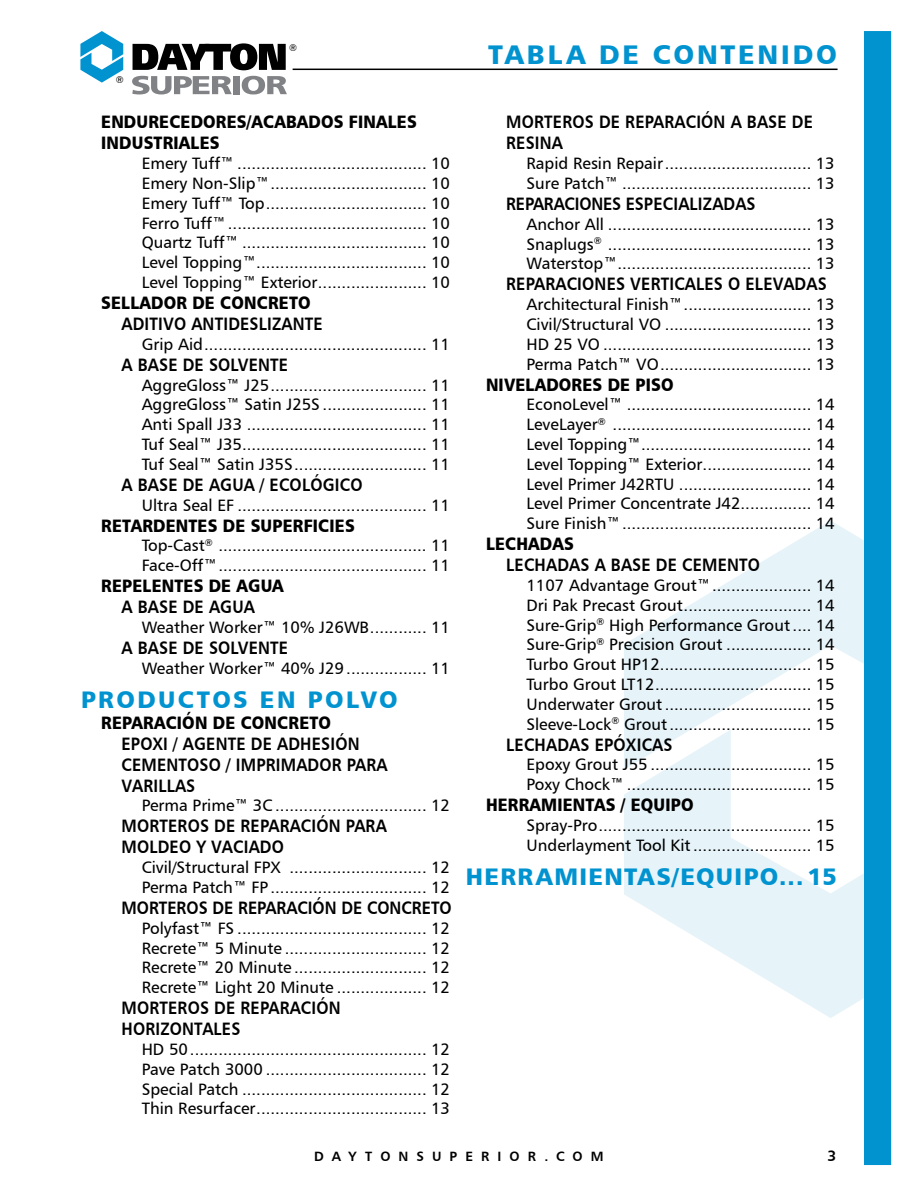
<style>
.page{position:relative;width:918px;height:1188px;background:#fff}
.page>*{position:absolute;margin:0;border:0;box-sizing:border-box;transform-origin:0 0}
.t1{font:27px "Humanist 777 BT Black B";letter-spacing:.105em;color:#0093d0}
.t2{font:24px "Humanist 777 BT Black B";letter-spacing:.065em;color:#0093d0}
.t3{font:24px "Humanist 777 BT Black B";letter-spacing:.1em;color:#0093d0}
.t4{font:18px/21px "Humanist 777 BT Bold B";letter-spacing:.01em;color:#000;scale:.9 1}
.t5{font:18px/21px "Humanist 777 BT Black B";letter-spacing:.01em;color:#000;scale:.9 1}
.t6{font:16.5px/19.8px "Humanist 777 BT Roman B";color:#000;text-align:justify}
.t7{font:15px "Humanist 777 BT Bold B";color:#000}
.t8{font:13.5px "Humanist 777 BT Bold B";letter-spacing:.595em;color:#000}
.t9{font:9.6px "Humanist 777 BT Roman B";color:#000}
</style>
<div class="page">
<hr style="left:293px;top:69px;width:545px;height:1px;background:#000">
<svg style="left:624px;top:770px;width:240px;height:248px;fill:#e6f4fa"></svg>
<svg style="left:624px;top:521px;width:240px;height:249px;fill:#e6f4fa"></svg>
<svg style="left:133px;top:43px;width:153px;height:27px"></svg>
<svg style="left:80px;top:31px;width:43px;height:52px"></svg>
<svg style="left:132px;top:76px;width:100px;height:18px"></svg>
<div style="left:234px;top:76px;width:6px;height:18px;background:#808285"></div>
<svg style="left:242px;top:76px;width:45px;height:18px"></svg>
<div style="left:864px;top:31px;width:27px;height:1134px;background:#0093d0"></div>
<p class="t9" style="left:116px;top:73px;width:9px">®</p>
<p class="t9" style="left:289px;top:42px;width:9px">®</p>
<p class="t5" style="left:101px;top:111px;width:352px">ENDURECEDORES/ACABADOS FINALES<br>INDUSTRIALES</p>
<p class="t6" style="left:142px;top:153px;width:310px">Emery Tuff™ ........................................ 10<br>Emery Non-Slip™................................. 10<br>Emery Tuff™ Top.................................. 10<br>Ferro Tuff™.......................................... 10<br>Quartz Tuff™ ....................................... 10<br>Level Topping™.................................... 10<br>Level Topping™ Exterior....................... 10</p>
<p class="t5" style="left:101px;top:292px;width:234px">SELLADOR DE CONCRETO</p>
<p class="t4" style="left:122px;top:313px;width:225px">ADITIVO ANTIDESLIZANTE</p>
<p class="t6" style="left:142px;top:334px;width:310px">Grip Aid............................................... 11</p>
<p class="t4" style="left:122px;top:354px;width:187px">A BASE DE SOLVENTE</p>
<p class="t6" style="left:142px;top:375px;width:310px">AggreGloss™ J25................................. 11<br>AggreGloss™ Satin J25S ...................... 11<br>Anti Spall J33 ...................................... 11<br>Tuf Seal™ J35....................................... 11<br>Tuf Seal™ Satin J35S............................ 11</p>
<p class="t4" style="left:122px;top:474px;width:269px">A BASE DE AGUA / ECOLÓGICO</p>
<p class="t6" style="left:142px;top:495px;width:310px">Ultra Seal EF ........................................ 11</p>
<p class="t5" style="left:101px;top:514px;width:283px">RETARDENTES DE SUPERFICIES</p>
<p class="t6" style="left:142px;top:535px;width:310px">Top-Cast<sup>®</sup> ............................................ 11<br>Face-Off™............................................ 11</p>
<p class="t5" style="left:101px;top:575px;width:204px">REPELENTES DE AGUA</p>
<p class="t4" style="left:122px;top:596px;width:150px">A BASE DE AGUA</p>
<p class="t6" style="left:142px;top:617px;width:310px">Weather Worker™ 10% J26WB............ 11</p>
<p class="t4" style="left:122px;top:637px;width:187px">A BASE DE SOLVENTE</p>
<p class="t6" style="left:142px;top:658px;width:310px">Weather Worker™ 40% J29................. 11</p>
<h2 class="t3" style="left:81px;top:684px;width:318px">PRODUCTOS EN POLVO</h2>
<p class="t5" style="left:101px;top:711px;width:257px">REPARACIÓN DE CONCRETO</p>
<p class="t4" style="left:122px;top:732px;width:297px">EPOXI / AGENTE DE ADHESIÓN<br>CEMENTOSO / IMPRIMADOR PARA<br>VARILLAS</p>
<p class="t6" style="left:142px;top:795px;width:310px">Perma Prime™ 3C ................................ 12</p>
<p class="t4" style="left:122px;top:815px;width:296px">MORTEROS DE REPARACIÓN PARA<br>MOLDEO Y VACIADO</p>
<p class="t6" style="left:142px;top:857px;width:310px">Civil/Structural FPX ............................. 12<br>Perma Patch™ FP ................................. 12</p>
<p class="t4" style="left:122px;top:897px;width:368px">MORTEROS DE REPARACIÓN DE CONCRETO</p>
<p class="t6" style="left:142px;top:918px;width:310px">Polyfast™ FS ........................................ 12<br>Recrete™ 5 Minute .............................. 12<br>Recrete™ 20 Minute ............................ 12<br>Recrete™ Light 20 Minute ................... 12</p>
<p class="t4" style="left:122px;top:997px;width:245px">MORTEROS DE REPARACIÓN<br>HORIZONTALES</p>
<p class="t6" style="left:142px;top:1039px;width:310px">HD 50.................................................. 12<br>Pave Patch 3000 .................................. 12<br>Special Patch ....................................... 12<br>Thin Resurfacer.................................... 13</p>
<h1 class="t1" style="left:488px;top:37px;width:350px">TABLA DE CONTENIDO</h1>
<p class="t4" style="left:506px;top:111px;width:342px">MORTEROS DE REPARACIÓN A BASE DE<br>RESINA</p>
<p class="t6" style="left:526px;top:153px;width:310px">Rapid Resin Repair............................... 13<br>Sure Patch™ ........................................ 13</p>
<p class="t4" style="left:506px;top:193px;width:279px">REPARACIONES ESPECIALIZADAS</p>
<p class="t6" style="left:526px;top:214px;width:310px">Anchor All ........................................... 13<br>Snaplugs<sup>®</sup> ........................................... 13<br>Waterstop™......................................... 13</p>
<p class="t4" style="left:506px;top:273px;width:358px">REPARACIONES VERTICALES O ELEVADAS</p>
<p class="t6" style="left:526px;top:294px;width:310px">Architectural Finish™........................... 13<br>Civil/Structural VO ............................... 13<br>HD 25 VO ............................................ 13<br>Perma Patch™ VO................................ 13</p>
<p class="t5" style="left:486px;top:373px;width:210px">NIVELADORES DE PISO</p>
<p class="t6" style="left:526px;top:394px;width:310px">EconoLevel™ ....................................... 14<br>LeveLayer<sup>®</sup> .......................................... 14<br>Level Topping™.................................... 14<br>Level Topping™ Exterior....................... 14<br>Level Primer J42RTU ............................ 14<br>Level Primer Concentrate J42............... 14<br>Sure Finish™........................................ 14</p>
<p class="t5" style="left:486px;top:533px;width:99px">LECHADAS</p>
<p class="t4" style="left:506px;top:554px;width:284px">LECHADAS A BASE DE CEMENTO</p>
<p class="t6" style="left:526px;top:575px;width:310px">1107 Advantage Grout™..................... 14<br>Dri Pak Precast Grout........................... 14<br>Sure-Grip<sup>®</sup> High Performance Grout .... 14<br>Sure-Grip<sup>®</sup> Precision Grout .................. 14<br>Turbo Grout HP12................................ 15<br>Turbo Grout LT12................................. 15<br>Underwater Grout............................... 15<br>Sleeve-Lock<sup>®</sup> Grout.............................. 15</p>
<p class="t4" style="left:506px;top:733px;width:186px">LECHADAS EPÓXICAS</p>
<p class="t6" style="left:526px;top:754px;width:310px">Epoxy Grout J55 .................................. 15<br>Poxy Chock™ ....................................... 15</p>
<p class="t5" style="left:486px;top:794px;width:232px">HERRAMIENTAS / EQUIPO</p>
<p class="t6" style="left:526px;top:815px;width:310px">Spray-Pro............................................. 15<br>Underlayment Tool Kit ......................... 15</p>
<h2 class="t2" style="left:466px;top:861px;width:373px">HERRAMIENTAS/EQUIPO... 15</h2>
<p class="t8" style="left:314px;top:1148px;width:291px">DAYTONSUPERIOR.COM</p>
<p class="t7" style="left:828px;top:1146px;width:10px">3</p>
</div>
